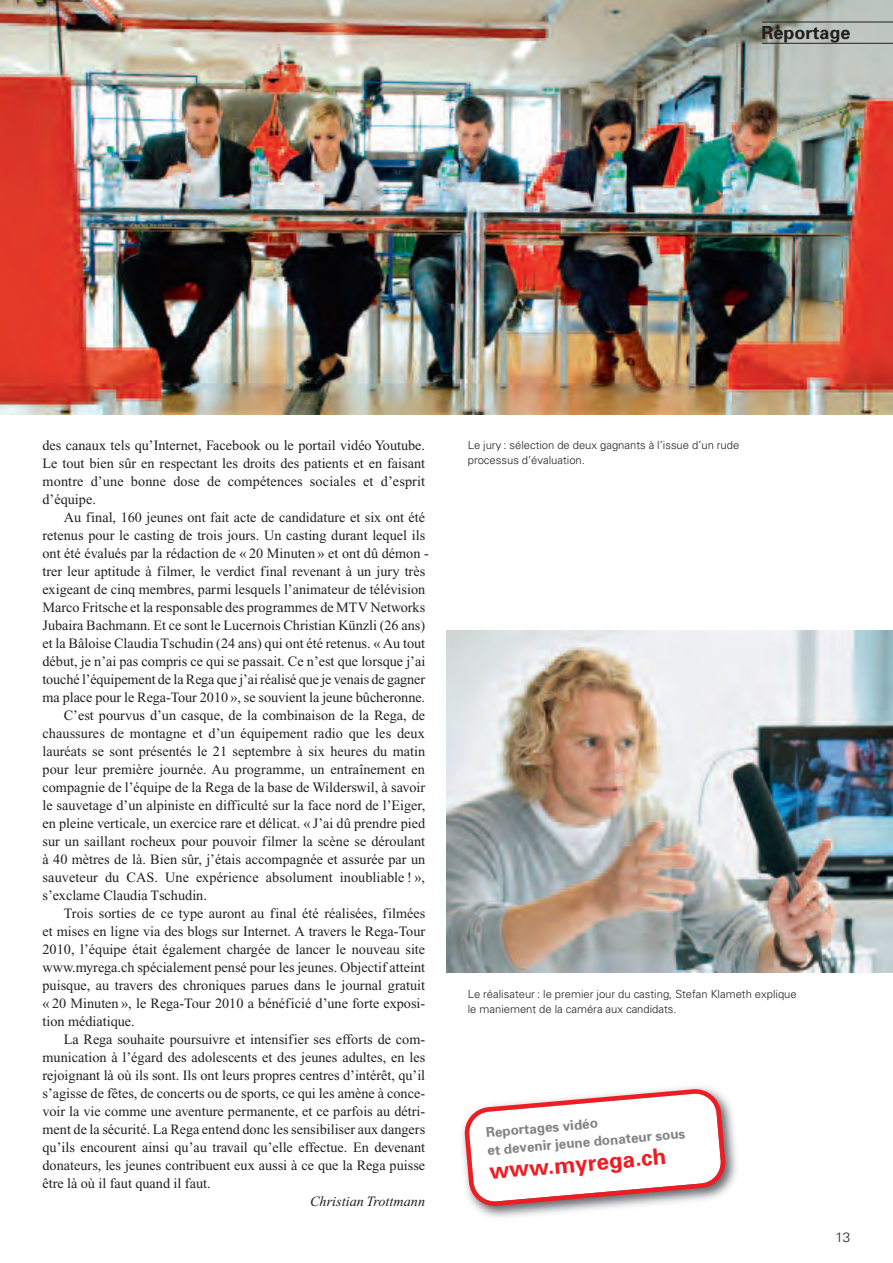
<style>
.page{position:relative;width:893px;height:1263px;background:#fff}
.page>*{position:absolute;margin:0;border:0;box-sizing:border-box;transform-origin:0 0}
.t1{font:700 22.5px "Univers";color:#ee1d23}
.t2{font:700 18px "Univers";color:#231f20}
.t3{font:14.25px/18px "Times New Roman";color:#231f20;text-align:justify}
.t4{font:italic 14.25px "Times New Roman";color:#231f20}
.t5{font:700 13.5px/18px "Univers";color:#808285}
.t6{font:300 13.5px "Univers";color:#231f20}
.t7{font:300 11.25px/15px "Univers";color:#231f20}
</style>
<div class="page">
<img style="left:0;top:0;width:893px;height:414px">
<img style="left:446px;top:630px;width:447px;height:342px">
<img style="left:462px;top:1087px;width:275px;height:131px">
<svg style="left:464px;top:1088px;width:262px;height:119px"></svg>
<hr style="left:762px;top:22px;width:131px;height:1px;background:#231f20">
<hr style="left:762px;top:43px;width:131px;height:1px;background:#231f20">
<p class="t2" style="left:761px;top:26px;width:91px">Reportage</p>
<p class="t3" style="left:43px;top:438px;width:384px">des canaux tels qu’Internet, Facebook ou le portail vidéo Youtube.<br>Le tout bien sûr en respectant les droits des patients et en faisant montre d’une bonne dose de compétences sociales et d’esprit d’équipe.</p>
<p class="t3" style="left:64px;top:510px;width:363px">Au final, 160 jeunes ont fait acte de candidature et six ont été</p>
<p class="t3" style="left:43px;top:528px;width:384px">retenus pour le casting de trois jours. Un casting durant lequel ils</p>
<p class="t3" style="left:43px;top:546px;width:388px">ont été évalués par la rédaction de « 20 Minuten » et ont dû démon -</p>
<p class="t3" style="left:43px;top:564px;width:384px">trer leur aptitude à filmer, le verdict final revenant à un jury très</p>
<p class="t3" style="left:43px;top:582px;width:384px">exigeant de cinq membres, parmi lesquels l’animateur de télévision</p>
<p class="t3" style="left:43px;top:600px;width:384px">Marco Fritsche et la responsable des programmes de MTV Networks</p>
<p class="t3" style="left:43px;top:618px;width:384px">Jubaira Bachmann. Et ce sont le Lucernois Christian Künzli (26 ans)</p>
<p class="t3" style="left:43px;top:636px;width:384px">et la Bâloise Claudia Tschudin (24 ans) qui ont été retenus. « Au tout</p>
<p class="t3" style="left:43px;top:654px;width:384px">début, je n’ai pas compris ce qui se passait. Ce n’est que lorsque j’ai</p>
<p class="t3" style="left:43px;top:672px;width:384px">touché l’équipement de la Rega que j’ai réalisé que je venais de gagner</p>
<p class="t3" style="left:43px;top:690px;width:384px">ma place pour le Rega-Tour 2010 », se souvient la jeune bûcheronne.</p>
<p class="t3" style="left:64px;top:708px;width:363px">C’est pourvus d’un casque, de la combinaison de la Rega, de</p>
<p class="t3" style="left:43px;top:726px;width:384px">chaussures de montagne et d’un équipement radio que les deux</p>
<p class="t3" style="left:43px;top:744px;width:384px">lauréats se sont présentés le 21 septembre à six heures du matin</p>
<p class="t3" style="left:43px;top:762px;width:384px">pour leur première journée. Au programme, un entraînement en</p>
<p class="t3" style="left:43px;top:780px;width:384px">compagnie de l’équipe de la Rega de la base de Wilderswil, à savoir</p>
<p class="t3" style="left:43px;top:798px;width:384px">le sauvetage d’un alpiniste en difficulté sur la face nord de l’Eiger,</p>
<p class="t3" style="left:43px;top:816px;width:384px">en pleine verticale, un exercice rare et délicat. « J’ai dû prendre pied</p>
<p class="t3" style="left:43px;top:834px;width:384px">sur un saillant rocheux pour pouvoir filmer la scène se déroulant</p>
<p class="t3" style="left:43px;top:852px;width:384px">à 40 mètres de là. Bien sûr, j’étais accompagnée et assurée par un</p>
<p class="t3" style="left:43px;top:870px;width:384px">sauveteur du CAS. Une expérience absolument inoubliable ! »,</p>
<p class="t3" style="left:43px;top:888px;width:166px">s’exclame Claudia Tschudin.</p>
<p class="t3" style="left:64px;top:906px;width:363px">Trois sorties de ce type auront au final été réalisées, filmées</p>
<p class="t3" style="left:43px;top:924px;width:384px">et mises en ligne via des blogs sur Internet. A travers le Rega-Tour</p>
<p class="t3" style="left:43px;top:942px;width:384px">2010, l’équipe était également chargée de lancer le nouveau site</p>
<p class="t3" style="left:43px;top:960px;width:384px">www.myrega.ch spécialement pensé pour les jeunes. Objectif atteint</p>
<p class="t3" style="left:43px;top:978px;width:384px">puisque, au travers des chroniques parues dans le journal gratuit</p>
<p class="t3" style="left:43px;top:996px;width:384px">« 20 Minuten », le Rega-Tour 2010 a bénéficié d’une forte exposi-</p>
<p class="t3" style="left:43px;top:1014px;width:94px">tion médiatique.</p>
<p class="t3" style="left:64px;top:1031px;width:363px">La Rega souhaite poursuivre et intensifier ses efforts de com-</p>
<p class="t3" style="left:43px;top:1049px;width:384px">munication à l’égard des adolescents et des jeunes adultes, en les</p>
<p class="t3" style="left:43px;top:1067px;width:384px">rejoignant là où ils sont. Ils ont leurs propres centres d’intérêt, qu’il</p>
<p class="t3" style="left:43px;top:1085px;width:384px">s’agisse de fêtes, de concerts ou de sports, ce qui les amène à conce-</p>
<p class="t3" style="left:43px;top:1103px;width:384px">voir la vie comme une aventure permanente, et ce parfois au détri-</p>
<p class="t3" style="left:43px;top:1121px;width:384px">ment de la sécurité. La Rega entend donc les sensibiliser aux dangers</p>
<p class="t3" style="left:43px;top:1139px;width:384px">qu’ils encourent ainsi qu’au travail qu’elle effectue. En devenant</p>
<p class="t3" style="left:43px;top:1157px;width:384px">donateurs, les jeunes contribuent eux aussi à ce que la Rega puisse</p>
<p class="t3" style="left:42px;top:1175px;width:170px">être là où il faut quand il faut.</p>
<p class="t4" style="left:310px;top:1196px;width:117px">Christian Trottmann</p>
<p class="t7" style="left:468px;top:439px;width:273px">Le jury : sélection de deux gagnants à l’issue d’un rude processus d’évaluation.</p>
<p class="t7" style="left:468px;top:988px;width:330px">Le réalisateur : le premier jour du casting, Stefan Klameth explique le maniement de la caméra aux candidats.</p>
<p class="t5" style="left:485px;top:1125px;width:200px;rotate:-5deg">Reportages vidéo<br>et devenir jeune donateur sous</p>
<h1 class="t1" style="left:489px;top:1163px;width:179px;rotate:-5deg">www.myrega.ch</h1>
<p class="t6" style="left:835px;top:1232px;width:16px">13</p>
</div>
